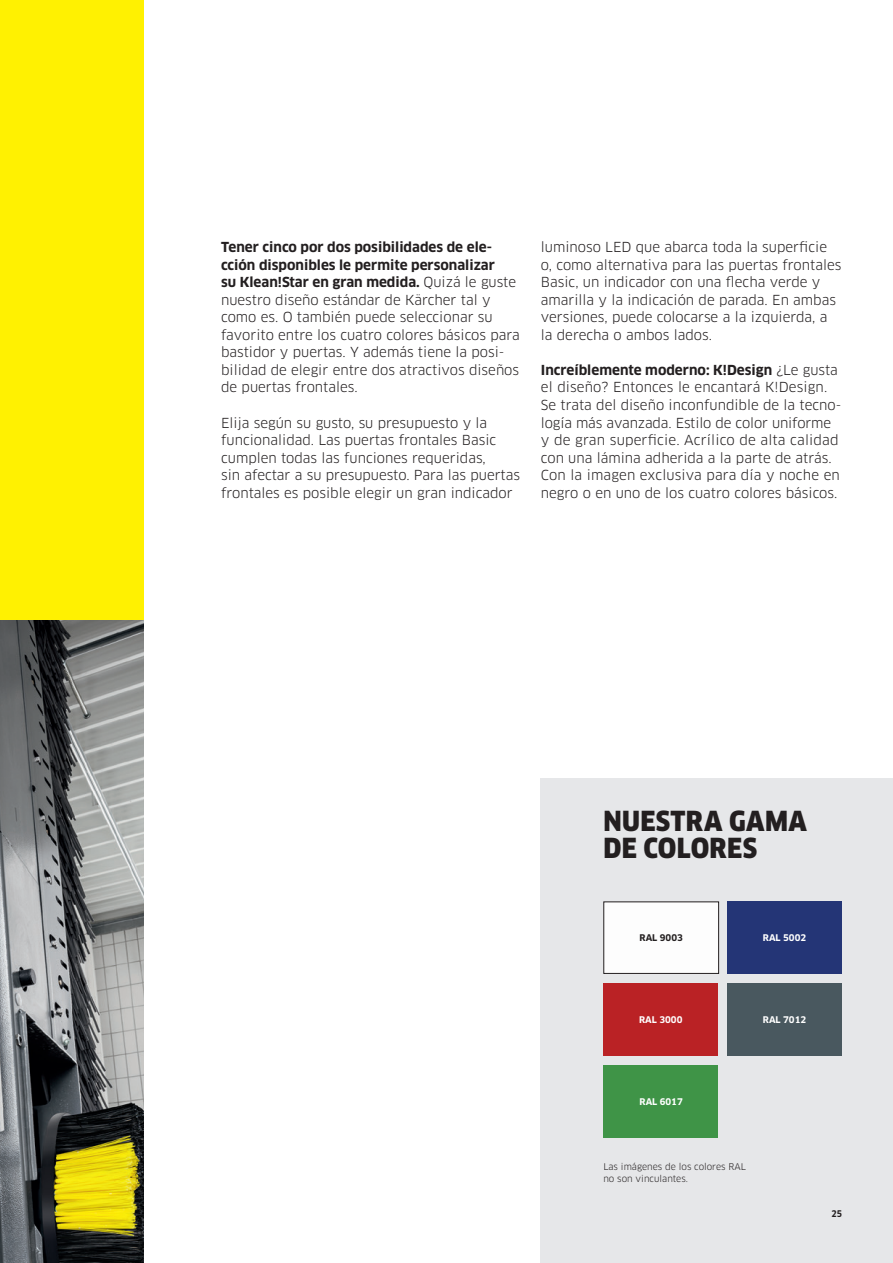
<style>
.page{position:relative;width:893px;height:1263px;background:#fff}
.page>*{position:absolute;margin:0;border:0;box-sizing:border-box;transform-origin:0 0}
.t1{font:900 27px/27px "Clan Pro Narr";letter-spacing:.01em;color:#231f20}
.t2{font:13.5px/17.5px "Clan Pro";color:#231f20}
.t3{font:9px/11.7px "Clan Pro";color:#231f20}
.t4{font:700 9px "Clan Pro";color:#fff}
.t5{font:700 9px "Clan Pro";color:#231f20}
.t6{font:700 9px "Clan Pro Narr";color:#231f20}
.s1{font-weight:700}
</style>
<div class="page">
<div style="left:0;top:0;width:143px;height:621px;background:#fff101"></div>
<div style="left:541px;top:779px;width:352px;height:484px;background:#e6e7e9"></div>
<div style="left:727px;top:983px;width:115px;height:72px;background:#49585f"></div>
<div style="left:604px;top:902px;width:115px;height:71px;background:#fdfdfd"></div>
<div style="left:603px;top:901px;width:116px;height:73px;border:1px solid #231f20"></div>
<div style="left:603px;top:983px;width:115px;height:72px;background:#ba2225"></div>
<div style="left:727px;top:901px;width:115px;height:73px;background:#243576"></div>
<div style="left:603px;top:1065px;width:115px;height:72px;background:#3f9447"></div>
<img style="left:0;top:621px;width:143px;height:642px">
<p class="t2" style="left:221px;top:238px;width:300px"><span class="s1">Tener cinco por dos posibilidades de ele&shy;cción disponibles le permite personalizar<br>su Klean!Star en gran medida.</span> Quizá le guste nuestro diseño estándar de Kärcher tal y como es. O también puede seleccionar su favorito entre los cuatro colores básicos para bastidor y puertas. Y además tiene la posi&shy;bilidad de elegir entre dos atractivos diseños de puertas frontales.</p>
<p class="t2" style="left:221px;top:414px;width:300px">Elija según su gusto, su presupuesto y la funcionalidad. Las puertas frontales Basic cumplen todas las funciones requeridas,<br>sin afectar a su presupuesto. Para las puertas frontales es posible elegir un gran indicador</p>
<p class="t2" style="left:541px;top:238px;width:302px">luminoso LED que abarca toda la superficie o, como alternativa para las puertas frontales Basic, un indicador con una flecha verde y amarilla y la indicación de parada. En ambas versiones, puede colocarse a la izquierda, a la derecha o ambos lados.</p>
<p class="t2" style="left:541px;top:361px;width:302px"><span class="s1">Increíblemente moderno: K!Design</span> ¿Le gusta el diseño? Entonces le encantará K!Design.<br>Se trata del diseño inconfundible de la tecno&shy;logía más avanzada. Estilo de color uniforme y de gran superficie. Acrílico de alta calidad con una lámina adherida a la parte de atrás.<br>Con la imagen exclusiva para día y noche en negro o en uno de los cuatro colores básicos.</p>
<h1 class="t1" style="left:603px;top:808px;width:205px">NUESTRA GAMA<br>DE COLORES</h1>
<p class="t5" style="left:639px;top:933px;width:45px">RAL 9003</p>
<p class="t4" style="left:639px;top:1014px;width:45px">RAL 3000</p>
<p class="t4" style="left:763px;top:933px;width:45px">RAL 5002</p>
<p class="t4" style="left:763px;top:1014px;width:45px">RAL 7012</p>
<p class="t4" style="left:639px;top:1096px;width:45px">RAL 6017</p>
<p class="t3" style="left:603px;top:1161px;width:144px">Las imágenes de los colores RAL no son vinculantes.</p>
<p class="t6" style="left:831px;top:1209px;width:12px">25</p>
</div>
